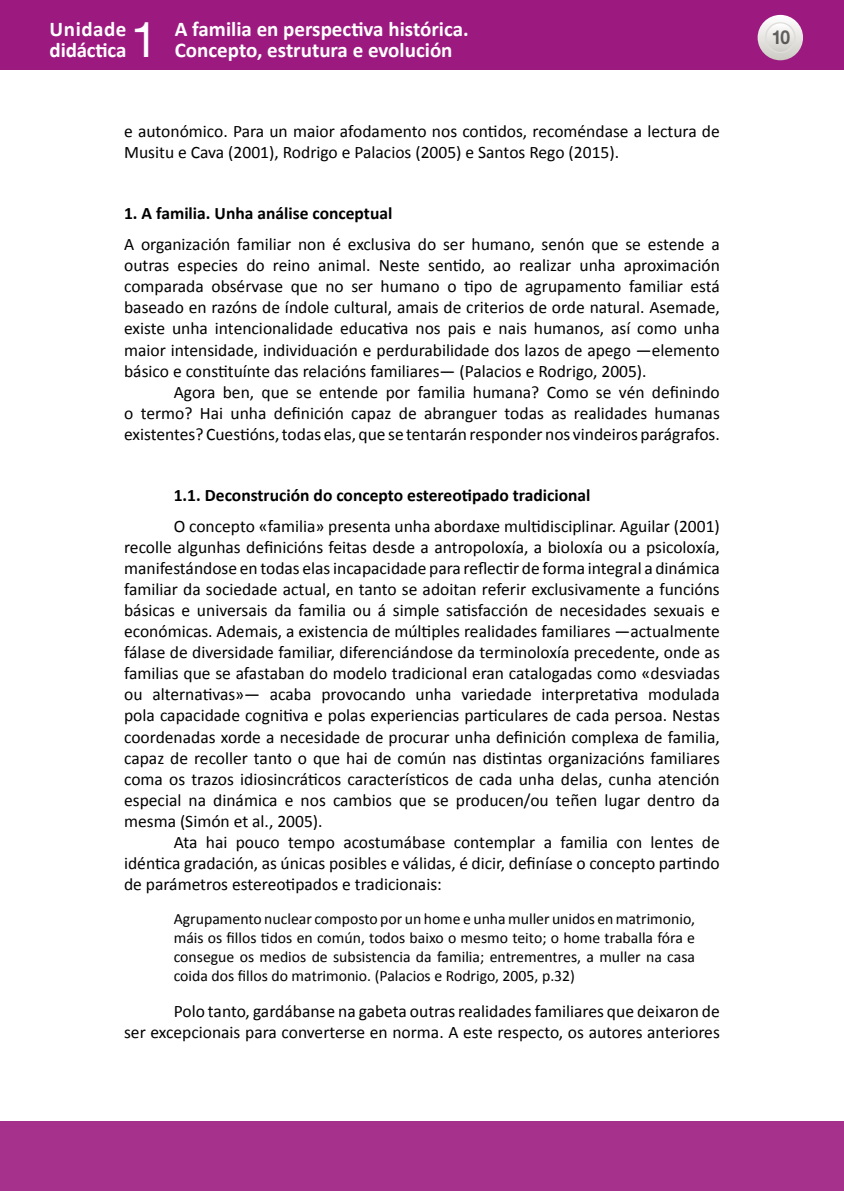
<style>
.page{position:relative;width:844px;height:1191px;background:#fff}
.page>*{position:absolute;margin:0;border:0;box-sizing:border-box;transform-origin:0 0}
.t1{font:49px "Helvetica Neue LT Std";color:#fff}
.t2{font:700 21px/21px "Calibri";color:#fff}
.t3{font:700 19.25px "Helvetica Neue LT Std";color:#000;scale:.9 1}
.TXTO{font:17.5px/21px "Calibri";color:#000;text-align:justify}
.TXTO_sin_SANGRE{font:17.5px/21px "Calibri";color:#000}
._2º_Epigrafe{font:700 17.5px "Calibri";color:#000}
._1º_Epigrafe{font:700 17.5px "Calibri";color:#000}
.CITA{font:15.75px/18.9px "Calibri";color:#000;text-align:justify}
</style>
<div class="page">
<div style="left:0;top:0;width:843px;height:69px;background:#9c1a7f"></div>
<svg style="left:757px;top:15px;width:45px;height:45px"></svg>
<svg style="left:765px;top:23px;width:29px;height:29px"></svg>
<div style="left:764px;top:22px;width:31px;height:31px;border:1px solid #dfdeda;border-radius:50%"></div>
<div style="left:0;top:1121px;width:843px;height:70px;background:#a6318c"></div>
<p class="t2" style="left:50px;top:19px;width:78px">Unidade didáctica</p>
<h1 class="t1" style="left:131px;top:11px;width:29px">1</h1>
<p class="t2" style="left:175px;top:19px;width:295px">A familia en perspectiva histórica.<br>Concepto, estrutura e evolución</p>
<p class="t3" style="left:770px;top:26px;width:23px">10</p>
<p class="TXTO_sin_SANGRE" style="left:124px;top:121px;width:597px">e autonómico. Para un maior afodamento nos contidos, recoméndase a lectura de<br>Musitu e Cava (2001), Rodrigo e Palacios (2005) e Santos Rego (2015).</p>
<p class="_1º_Epigrafe" style="left:124px;top:202px;width:270px">1. A familia. Unha análise conceptual</p>
<p class="TXTO_sin_SANGRE" style="left:124px;top:234px;width:597px;text-align:justify">A organización familiar non é exclusiva do ser humano, senón que se estende a outras especies do reino animal. Neste sentido, ao realizar unha aproximación comparada obsérvase que no ser humano o tipo de agrupamento familiar está baseado en razóns de índole cultural, amais de criterios de orde natural. Asemade, existe unha intencionalidade educativa nos pais e nais humanos, así como unha maior intensidade, individuación e perdurabilidade dos lazos de apego —elemento básico e constituínte das relacións familiares— (Palacios e Rodrigo, 2005).</p>
<p class="TXTO" style="left:124px;top:381px;width:597px;text-indent:50px">Agora ben, que se entende por familia humana? Como se vén definindo o termo? Hai unha definición capaz de abranguer todas as realidades humanas existentes? Cuestións, todas elas, que se tentarán responder nos vindeiros parágrafos.</p>
<p class="_2º_Epigrafe" style="left:174px;top:483px;width:418px">1.1. Deconstrución do concepto estereotipado tradicional</p>
<p class="TXTO" style="left:124px;top:515px;width:597px;text-indent:50px">O concepto «familia» presenta unha abordaxe multidisciplinar. Aguilar (2001) recolle algunhas definicións feitas desde a antropoloxía, a bioloxía ou a psicoloxía, manifestándose en todas elas incapacidade para reflectir de forma integral a dinámica familiar da sociedade actual, en tanto se adoitan referir exclusivamente a funcións básicas e universais da familia ou á simple satisfacción de necesidades sexuais e económicas. Ademais, a existencia de múltiples realidades familiares —actualmente fálase de diversidade familiar, diferenciándose da terminoloxía precedente, onde as familias que se afastaban do modelo tradicional eran catalogadas como «desviadas ou alternativas»— acaba provocando unha variedade interpretativa modulada pola capacidade cognitiva e polas experiencias particulares de cada persoa. Nestas coordenadas xorde a necesidade de procurar unha definición complexa de familia, capaz de recoller tanto o que hai de común nas distintas organizacións familiares coma os trazos idiosincráticos característicos de cada unha delas, cunha atención especial na dinámica e nos cambios que se producen/ou teñen lugar dentro da mesma (Simón et al., 2005).</p>
<p class="TXTO" style="left:124px;top:831px;width:597px;text-indent:50px">Ata hai pouco tempo acostumábase contemplar a familia con lentes de idéntica gradación, as únicas posibles e válidas, é dicir, definíase o concepto partindo de parámetros estereotipados e tradicionais:</p>
<p class="CITA" style="left:174px;top:909px;width:522px">Agrupamento nuclear composto por un home e unha muller unidos en matrimonio, máis os fillos tidos en común, todos baixo o mesmo teito; o home traballa fóra e consegue os medios de subsistencia da familia; entrementres, a muller na casa coida dos fillos do matrimonio. (Palacios e Rodrigo, 2005, p.32)</p>
<p class="TXTO" style="left:124px;top:1000px;width:597px;text-align:right">Polo tanto, gardábanse na gabeta outras realidades familiares que deixaron de<br>ser excepcionais para converterse en norma. A este respecto, os autores anteriores</p>
</div>
